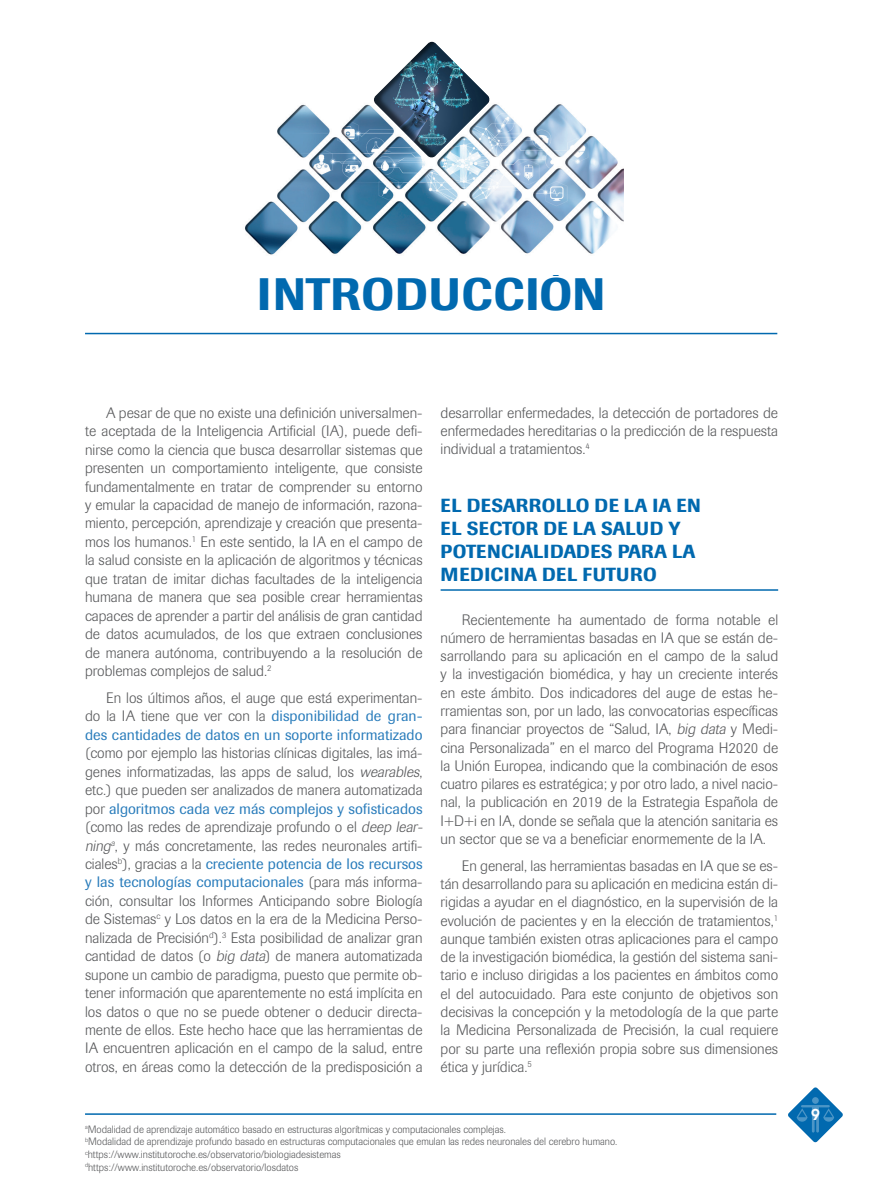
<style>
.page{position:relative;width:893px;height:1191px;background:#fff}
.page>*{position:absolute;margin:0;border:0;box-sizing:border-box;transform-origin:0 0}
.t1{font:500 45px "Imago";letter-spacing:.02em;color:#0169af}
.SUBTITULO{font:500 18.75px/22.8px "Imago";letter-spacing:.02em;color:#0169af}
.texto_general{font:300 15px/18.5px "Imago";color:#57585a;text-align:justify}
.t2{font:700 15px "Sharp Sans No 2";color:#fff}
.texto_general-2{font:300 10.5px "Imago";color:#57585a}
.s1{font-weight:400;color:#297cbb}
.s2{font-style:italic}
</style>
<div class="page">
<svg style="left:788px;top:1087px;width:55px;height:55px"></svg>
<hr style="left:85px;top:1113px;width:691px;height:1px;background:#0169af">
<hr style="left:85px;top:333px;width:692px;height:1px;background:#0169af">
<hr style="left:441px;top:589px;width:337px;height:2px;background:#0169af">
<img style="left:245px;top:104px;width:378px;height:151px">
<img style="left:370px;top:41px;width:124px;height:121px">
<p class="t1" style="left:257px;top:267px;width:349px">INTRODUCCIÓN</p>
<p class="texto_general" style="left:85px;top:403px;width:339px;text-indent:21px">A pesar de que no existe una definición universalmen&shy;te aceptada de la Inteligencia Artificial (IA), puede defi&shy;nirse como la ciencia que busca desarrollar sistemas que presenten un comportamiento inteligente, que consiste fundamentalmente en tratar de comprender su entorno y emular la capacidad de manejo de información, razona&shy;miento, percepción, aprendizaje y creación que presenta&shy;mos los humanos.<sup>1</sup> En este sentido, la IA en el campo de la salud consiste en la aplicación de algoritmos y técnicas que tratan de imitar dichas facultades de la inteligencia humana de manera que sea posible crear herramientas capaces de aprender a partir del análisis de gran cantidad de datos acumulados, de los que extraen conclusiones de manera autónoma, contribuyendo a la resolución de problemas complejos de salud.<sup>2</sup></p>
<p class="texto_general" style="left:85px;top:689px;width:342px;text-align:left;text-indent:21px">En los últimos años, el auge que está experimentan&shy;do la IA tiene que ver con la <span class="s1">disponibilidad de gran&shy;des cantidades de datos en un soporte informatizado </span>(como por ejemplo las historias clínicas digitales, las imá&shy;genes informatizadas, las apps de salud, los <span class="s2">wearables</span>, etc.) que pueden ser analizados de manera automatizada por <span class="s1">algoritmos cada vez más complejos y sofisticados </span>(como las redes de aprendizaje profundo o el <span class="s2">deep lear&shy;ning</span><sup>a</sup>, y más concretamente, las redes neuronales artifi&shy;ciales<sup>b</sup>), gracias a la <span class="s1">creciente potencia de los recursos y las tecnologías computacionales</span> (para más informa&shy;ción, consultar los Informes Anticipando sobre Biología de Sistemas<sup>c</sup> y Los datos en la era de la Medicina Perso&shy;nalizada de Precisión<sup>d</sup>).<sup>3</sup> Esta posibilidad de analizar gran cantidad de datos (o <span class="s2">big data</span>) de manera automatizada supone un cambio de paradigma, puesto que permite ob&shy;tener información que aparentemente no está implícita en los datos o que no se puede obtener o deducir directa&shy;mente de ellos. Este hecho hace que las herramientas de IA encuentren aplicación en el campo de la salud, entre otros, en áreas como la detección de la predisposición a</p>
<p class="texto_general" style="left:441px;top:404px;width:339px">desarrollar enfermedades, la detección de portadores de enfermedades hereditarias o la predicción de la respuesta individual a tratamientos.<sup>4</sup></p>
<p class="SUBTITULO" style="left:441px;top:494px;width:262px">EL DESARROLLO DE LA IA EN<br>EL SECTOR DE LA SALUD Y<br>POTENCIALIDADES PARA LA<br>MEDICINA DEL FUTURO</p>
<p class="texto_general" style="left:441px;top:610px;width:339px;text-indent:21px">Recientemente ha aumentado de forma notable el número de herramientas basadas en IA que se están de&shy;sarrollando para su aplicación en el campo de la salud y la investigación biomédica, y hay un creciente interés en este ámbito. Dos indicadores del auge de estas he&shy;rramientas son, por un lado, las convocatorias específicas para financiar proyectos de “Salud, IA, <span class="s2">big data</span> y Medi&shy;cina Personalizada” en el marco del Programa H2020 de la Unión Europea, indicando que la combinación de esos cuatro pilares es estratégica; y por otro lado, a nivel nacio&shy;nal, la publicación en 2019 de la Estrategia Española de I+D+i en IA, donde se señala que la atención sanitaria es un sector que se va a beneficiar enormemente de la IA.</p>
<p class="texto_general" style="left:441px;top:856px;width:339px;text-indent:21px">En general, las herramientas basadas en IA que se es&shy;tán desarrollando para su aplicación en medicina están di&shy;rigidas a ayudar en el diagnóstico, en la supervisión de la evolución de pacientes y en la elección de tratamientos,<sup>1 </sup>aunque también existen otras aplicaciones para el campo de la investigación biomédica, la gestión del sistema sani&shy;tario e incluso dirigidas a los pacientes en ámbitos como el del autocuidado. Para este conjunto de objetivos son decisivas la concepción y la metodología de la que parte la Medicina Personalizada de Precisión, la cual requiere por su parte una reflexión propia sobre sus dimensiones ética y jurídica.<sup>5</sup></p>
<p class="texto_general-2" style="left:85px;top:1123px;width:422px"><sup>a</sup>Modalidad de aprendizaje automático basado en estructuras algorítmicas y computacionales complejas.</p>
<p class="texto_general-2" style="left:85px;top:1136px;width:534px"><sup>b</sup>Modalidad de aprendizaje profundo basado en estructuras computacionales que emulan las redes neuronales del cerebro humano.</p>
<p class="texto_general-2" style="left:85px;top:1148px;width:257px"><sup>c</sup>https://www.institutoroche.es/observatorio/biologiadesistemas</p>
<p class="texto_general-2" style="left:85px;top:1161px;width:215px"><sup>d</sup>https://www.institutoroche.es/observatorio/losdatos</p>
<p class="t2" style="left:811px;top:1102px;width:10px">9</p>
</div>
